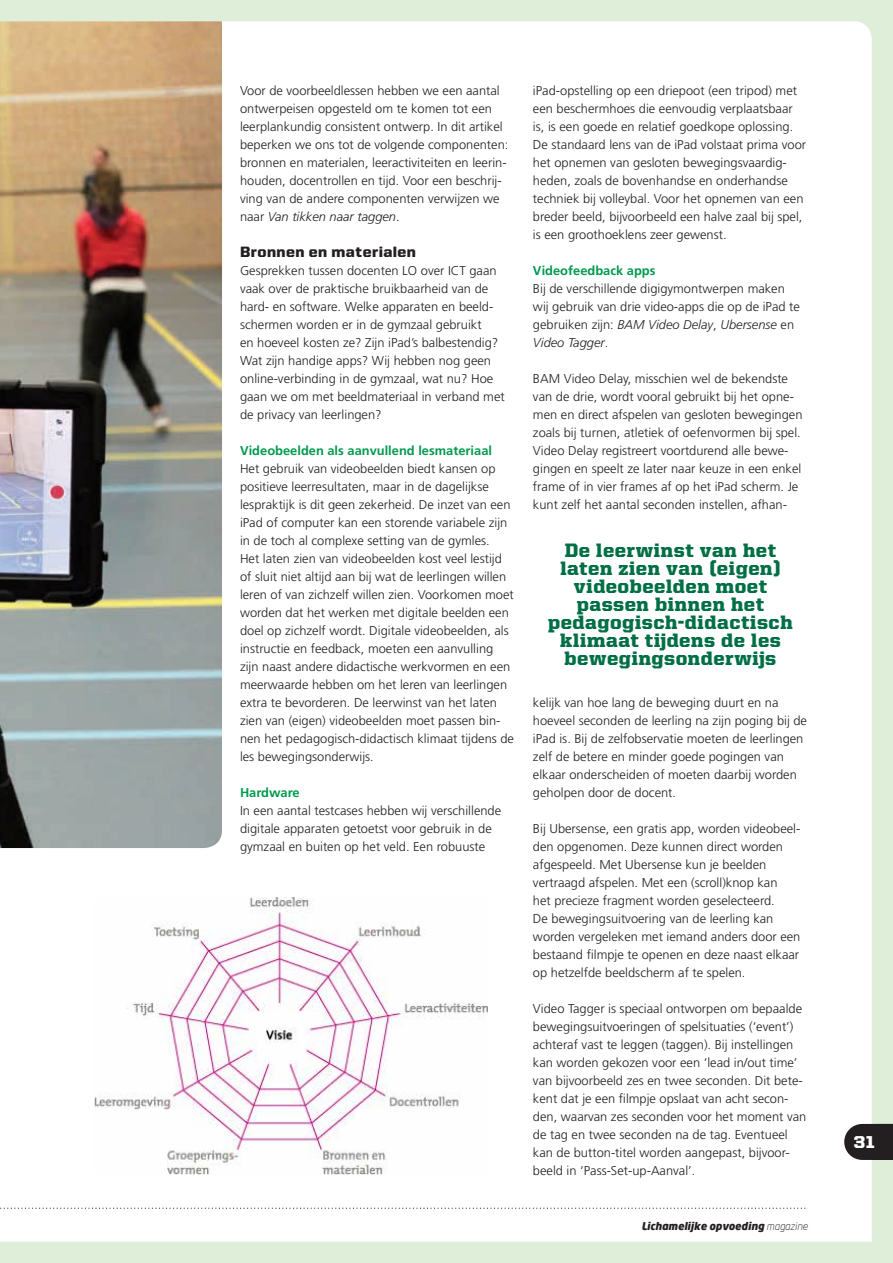
<style>
.page{position:relative;width:893px;height:1263px;background:#dfeed8}
.page>*{position:absolute;margin:0;border:0;box-sizing:border-box;transform-origin:0 0}
.t1{font:900 19.5px/18px "United Serif Reg";letter-spacing:.03em;color:#016f45;text-align:center}
.t2{font:900 17.25px "United Sans Reg";color:#fff}
.t3{font:900 15px "United Sans Reg";letter-spacing:.025em;color:#231f20}
.t4{font:300 12.75px/18px "Frutiger LT Std";color:#231f20}
.t5{font:700 12.75px "Frutiger LT Std";color:#00994e}
.t6{font:italic 900 10.5px "Neo Sans";color:#231f20}
.s1{font-style:italic}
.s2{font-weight:300}
</style>
<div class="page">
<div style="left:0;top:21px;width:872px;height:1221px;background:#fff"></div>
<img style="left:0;top:21px;width:222px;height:827px">
<img style="left:94px;top:897px;width:394px;height:278px">
<svg style="left:844px;top:1124px;width:49px;height:36px;background:#353132"></svg>
<svg style="left:0;top:1207px;width:808px;height:2px;background:#e0e0e0"></svg>
<p class="t4" style="left:240px;top:81px;width:270px">Voor de voorbeeldlessen hebben we een aantal ontwerpeisen opgesteld om te komen tot een leerplankundig consistent ontwerp. In dit artikel beperken we ons tot de volgende componenten: bronnen en materialen, leeractiviteiten en leerin&shy;houden, docentrollen en tijd. Voor een beschrij&shy;ving van de andere componenten verwijzen we naar <span class="s1">Van tikken naar taggen</span>.</p>
<p class="t3" style="left:240px;top:243px;width:177px">Bronnen en materialen</p>
<p class="t4" style="left:240px;top:261px;width:266px">Gesprekken tussen docenten LO over ICT gaan vaak over de praktische bruikbaarheid van de hard- en software. Welke apparaten en beeld&shy;schermen worden er in de gymzaal gebruikt<br>en hoeveel kosten ze? Zijn iPad’s balbestendig?<br>Wat zijn handige apps? Wij hebben nog geen online-verbinding in de gymzaal, wat nu? Hoe gaan we om met beeldmateriaal in verband met de privacy van leerlingen?</p>
<p class="t5" style="left:240px;top:443px;width:254px">Videobeelden als aanvullend lesmateriaal</p>
<p class="t4" style="left:240px;top:459px;width:276px">Het gebruik van videobeelden biedt kansen op positieve leerresultaten, maar in de dagelijkse lespraktijk is dit geen zekerheid. De inzet van een iPad of computer kan een storende variabele zijn in de toch al complexe setting van de gymles.<br>Het laten zien van videobeelden kost veel lestijd of sluit niet altijd aan bij wat de leerlingen willen leren of van zichzelf willen zien. Voorkomen moet worden dat het werken met digitale beelden een doel op zichzelf wordt. Digitale videobeelden, als instructie en feedback, moeten een aanvulling zijn naast andere didactische werkvormen en een meerwaarde hebben om het leren van leerlingen extra te bevorderen. De leerwinst van het laten zien van (eigen) videobeelden moet passen bin&shy;nen het pedagogisch-didactisch klimaat tijdens de les bewegingsonderwijs.</p>
<p class="t5" style="left:240px;top:785px;width:61px">Hardware</p>
<p class="t4" style="left:240px;top:801px;width:263px">In een aantal testcases hebben wij verschillende digitale apparaten getoetst voor gebruik in de gymzaal en buiten op het veld. Een robuuste</p>
<p class="t4" style="left:533px;top:81px;width:275px">iPad-opstelling op een driepoot (een tripod) met een beschermhoes die eenvoudig verplaatsbaar is, is een goede en relatief goedkope oplossing.<br>De standaard lens van de iPad volstaat prima voor het opnemen van gesloten bewegingsvaardig&shy;heden, zoals de bovenhandse en onderhandse techniek bij volleybal. Voor het opnemen van een breder beeld, bijvoorbeeld een halve zaal bij spel, is een groothoeklens zeer gewenst.</p>
<p class="t5" style="left:533px;top:263px;width:124px">Videofeedback apps</p>
<p class="t4" style="left:533px;top:279px;width:268px">Bij de verschillende digigymontwerpen maken wij gebruik van drie video-apps die op de iPad te gebruiken zijn: <span class="s1">BAM Video Delay</span>, <span class="s1">Ubersense</span> en <span class="s1">Video Tagger</span>.</p>
<p class="t4" style="left:533px;top:369px;width:271px">BAM Video Delay, misschien wel de bekendste van de drie, wordt vooral gebruikt bij het opne&shy;men en direct afspelen van gesloten bewegingen zoals bij turnen, atletiek of oefenvormen bij spel.<br>Video Delay registreert voortdurend alle bewe&shy;gingen en speelt ze later naar keuze in een enkel frame of in vier frames af op het iPad scherm. Je kunt zelf het aantal seconden instellen, afhan-</p>
<h1 class="t1" style="left:548px;top:541px;width:246px">De leerwinst van het laten zien van (eigen) videobeelden moet passen binnen het pedagogisch-didactisch klimaat tijdens de les bewegingsonderwijs</h1>
<p class="t4" style="left:533px;top:693px;width:276px">kelijk van hoe lang de beweging duurt en na hoeveel seconden de leerling na zijn poging bij de iPad is. Bij de zelfobservatie moeten de leerlingen zelf de betere en minder goede pogingen van elkaar onderscheiden of moeten daarbij worden geholpen door de docent.</p>
<p class="t4" style="left:533px;top:819px;width:269px">Bij Ubersense, een gratis app, worden videobeel&shy;den opgenomen. Deze kunnen direct worden afgespeeld. Met Ubersense kun je beelden vertraagd afspelen. Met een (scroll)knop kan<br>het precieze fragment worden geselecteerd.<br>De bewegingsuitvoering van de leerling kan worden vergeleken met iemand anders door een bestaand filmpje te openen en deze naast elkaar op hetzelfde beeldscherm af te spelen.</p>
<p class="t4" style="left:533px;top:999px;width:275px">Video Tagger is speciaal ontworpen om bepaalde bewegingsuitvoeringen of spelsituaties (‘event’) achteraf vast te leggen (taggen). Bij instellingen kan worden gekozen voor een ‘lead in/out time’ van bijvoorbeeld zes en twee seconden. Dit bete&shy;kent dat je een filmpje opslaat van acht secon&shy;den, waarvan zes seconden voor het moment van de tag en twee seconden na de tag. Eventueel kan de button-titel worden aangepast, bijvoor&shy;beeld in ‘Pass-Set-up-Aanval’.</p>
<p class="t6" style="left:641px;top:1219px;width:168px">Lichamelijke opvoeding <span class="s2">magazine</span></p>
<h2 class="t2" style="left:854px;top:1133px;width:22px">31</h2>
</div>
